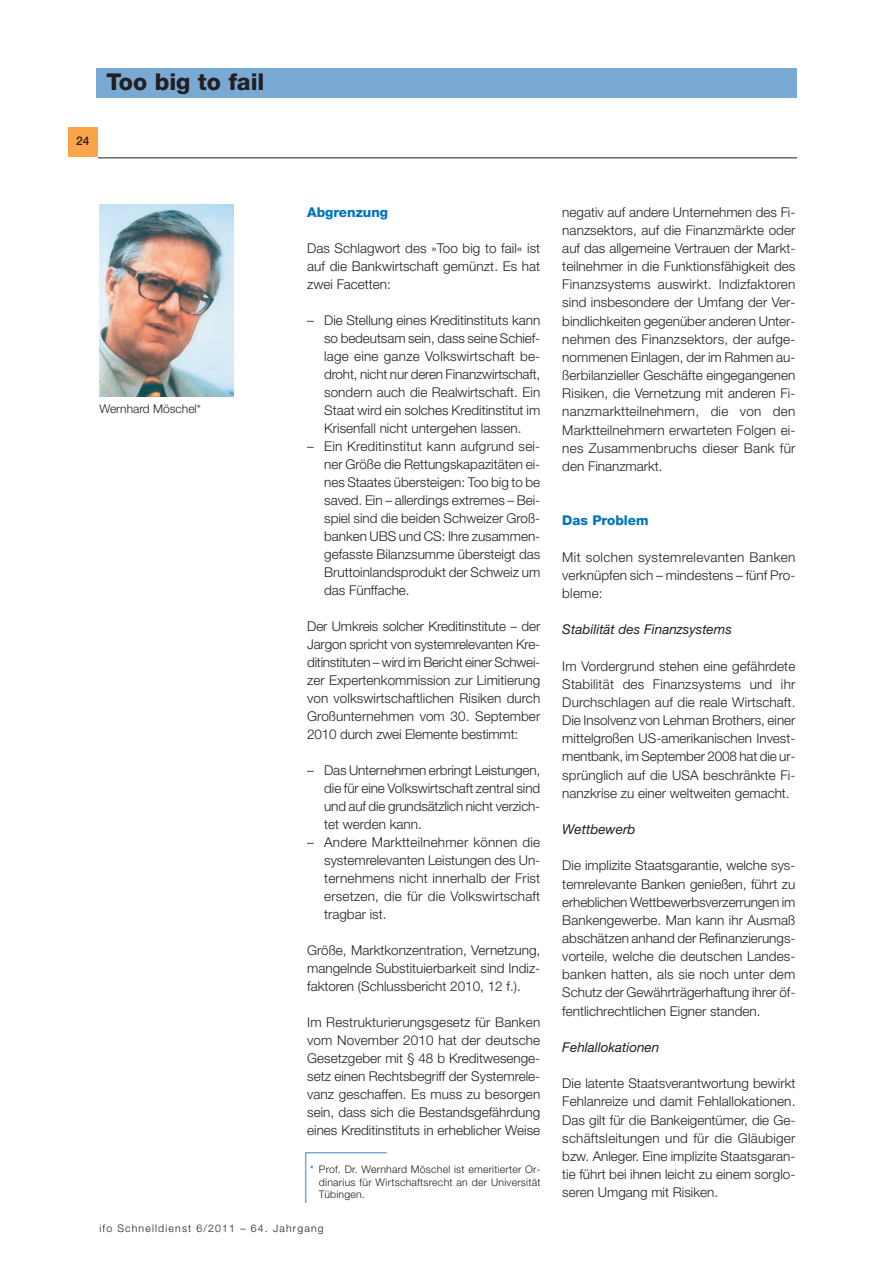
<style>
.page{position:relative;width:893px;height:1263px;background:#fff}
.page>*{position:absolute;margin:0;border:0;box-sizing:border-box;transform-origin:0 0}
.t1{font:800 23.25px "Helvetica Neue LT Std";color:#231f20}
.t2{font:300 13.5px/18px "Helvetica Neue LT Std";color:#231f20;text-align:justify}
.t3{font:italic 13.5px "Helvetica Neue LT Std";color:#231f20}
.t4{font:800 13.5px "Helvetica Neue LT Std";color:#0074bc}
.t5{font:300 12px "Helvetica Neue LT Std";color:#231f20}
.t6{font:500 12px "Helvetica Neue LT Std";color:#231f20}
.t7{font:300 10.5px/12.8px "Helvetica Neue LT Std";letter-spacing:.025em;color:#231f20;text-align:justify}
.t8{font:300 10.5px "Helvetica Neue LT Std";letter-spacing:.11em;color:#231f20}
</style>
<div class="page">
<hr style="left:98px;top:157px;width:699px;height:1px;background:#231f20">
<div style="left:68px;top:128px;width:30px;height:29px;background:#f9a64a"></div>
<div style="left:97px;top:68px;width:699px;height:30px;background:#79aad4"></div>
<svg style="left:305px;top:1152px;width:82px;height:51px"></svg>
<img style="left:99px;top:205px;width:135px;height:191px">
<p class="t6" style="left:76px;top:136px;width:15px">24</p>
<h1 class="t1" style="left:106px;top:73px;width:159px">Too big to fail</h1>
<p class="t5" style="left:99px;top:404px;width:103px">Wernhard Möschel*</p>
<p class="t4" style="left:307px;top:207px;width:83px">Abgrenzung</p>
<p class="t2" style="left:307px;top:240px;width:234px">Das Schlagwort des »Too big to fail« ist auf die Bankwirtschaft gemünzt. Es hat zwei Facetten:</p>
<p class="t2" style="left:324px;top:312px;width:217px;text-indent:-17px">– Die Stellung eines Kreditinstituts kann so bedeutsam sein, dass seine Schief&shy;lage eine ganze Volkswirtschaft be&shy;droht, nicht nur deren Finanzwirtschaft, sondern auch die Realwirtschaft. Ein Staat wird ein solches Kreditinstitut im Krisenfall nicht untergehen lassen.</p>
<p class="t2" style="left:324px;top:438px;width:217px;text-indent:-17px">– Ein Kreditinstitut kann aufgrund sei&shy;ner Größe die Rettungskapazitäten ei&shy;nes Staates übersteigen: Too big to be saved. Ein – allerdings extremes – Bei&shy;spiel sind die beiden Schweizer Groß&shy;banken UBS und CS: Ihre zusammen&shy;gefasste Bilanzsumme übersteigt das Bruttoinlandsprodukt der Schweiz um das Fünffache.</p>
<p class="t2" style="left:307px;top:618px;width:235px">Der Umkreis solcher Kreditinstitute – der Jargon spricht von systemrelevanten Kre&shy;ditinstituten – wird im Bericht einer Schwei&shy;zer Expertenkommission zur Limitierung von volkswirtschaftlichen Risiken durch Großunternehmen vom 30. September 2010 durch zwei Elemente bestimmt:</p>
<p class="t2" style="left:324px;top:762px;width:217px;text-indent:-17px">– Das Unternehmen erbringt Leistungen, die für eine Volkswirtschaft zentral sind und auf die grundsätzlich nicht verzich&shy;tet werden kann.</p>
<p class="t2" style="left:324px;top:834px;width:217px;text-indent:-17px">– Andere Marktteilnehmer können die systemrelevanten Leistungen des Un&shy;ternehmens nicht innerhalb der Frist ersetzen, die für die Volkswirtschaft tragbar ist.</p>
<p class="t2" style="left:307px;top:942px;width:235px">Größe, Marktkonzentration, Vernetzung, mangelnde Substituierbarkeit sind Indiz&shy;faktoren (Schlussbericht 2010, 12 f.).</p>
<p class="t2" style="left:307px;top:1014px;width:235px">Im Restrukturierungsgesetz für Banken vom November 2010 hat der deutsche Gesetzgeber mit § 48 b Kreditwesenge&shy;setz einen Rechtsbegriff der Systemrele&shy;vanz geschaffen. Es muss zu besorgen sein, dass sich die Bestandsgefährdung eines Kreditinstituts in erheblicher Weise</p>
<p class="t7" style="left:319px;top:1164px;width:223px;text-indent:-9px">* Prof. Dr. Wernhard Möschel ist emeritierter Or&shy;dinarius für Wirtschaftsrecht an der Universität Tübingen.</p>
<p class="t8" style="left:99px;top:1225px;width:226px">ifo Schnelldienst 6/2011 – 64. Jahrgang</p>
<p class="t2" style="left:562px;top:204px;width:235px">negativ auf andere Unternehmen des Fi&shy;nanzsektors, auf die Finanzmärkte oder auf das allgemeine Vertrauen der Markt&shy;teilnehmer in die Funktionsfähigkeit des Finanzsystems auswirkt. Indizfaktoren sind insbesondere der Umfang der Ver&shy;bindlichkeiten gegenüber anderen Unter&shy;nehmen des Finanzsektors, der aufge&shy;nommenen Einlagen, der im Rahmen au&shy;ßerbilanzieller Geschäfte eingegangenen Risiken, die Vernetzung mit anderen Fi&shy;nanzmarktteilnehmern, die von den Marktteilnehmern erwarteten Folgen ei&shy;nes Zusammenbruchs dieser Bank für den Finanzmarkt.</p>
<p class="t4" style="left:562px;top:516px;width:88px">Das Problem</p>
<p class="t2" style="left:562px;top:549px;width:235px">Mit solchen systemrelevanten Banken verknüpfen sich – mindestens – fünf Pro&shy;bleme:</p>
<p class="t3" style="left:562px;top:625px;width:171px">Stabilität des Finanzsystems</p>
<p class="t2" style="left:562px;top:658px;width:234px">Im Vordergrund stehen eine gefährdete Stabilität des Finanzsystems und ihr Durchschlagen auf die reale Wirtschaft.<br>Die Insolvenz von Lehman Brothers, einer mittelgroßen US-amerikanischen Invest&shy;mentbank, im September 2008 hat die ur&shy;sprünglich auf die USA beschränkte Fi&shy;nanzkrise zu einer weltweiten gemacht.</p>
<p class="t3" style="left:562px;top:824px;width:75px">Wettbewerb</p>
<p class="t2" style="left:562px;top:858px;width:234px">Die implizite Staatsgarantie, welche sys&shy;temrelevante Banken genießen, führt zu erheblichen Wettbewerbsverzerrungen im Bankengewerbe. Man kann ihr Ausmaß abschätzen anhand der Refinanzierungs&shy;vorteile, welche die deutschen Landes&shy;banken hatten, als sie noch unter dem Schutz der Gewährträgerhaftung ihrer öf&shy;fentlichrechtlichen Eigner standen.</p>
<p class="t3" style="left:562px;top:1042px;width:98px">Fehlallokationen</p>
<p class="t2" style="left:562px;top:1076px;width:235px">Die latente Staatsverantwortung bewirkt Fehlanreize und damit Fehlallokationen.<br>Das gilt für die Bankeigentümer, die Ge&shy;schäftsleitungen und für die Gläubiger bzw. Anleger. Eine implizite Staatsgaran&shy;tie führt bei ihnen leicht zu einem sorglo&shy;seren Umgang mit Risiken.</p>
</div>
